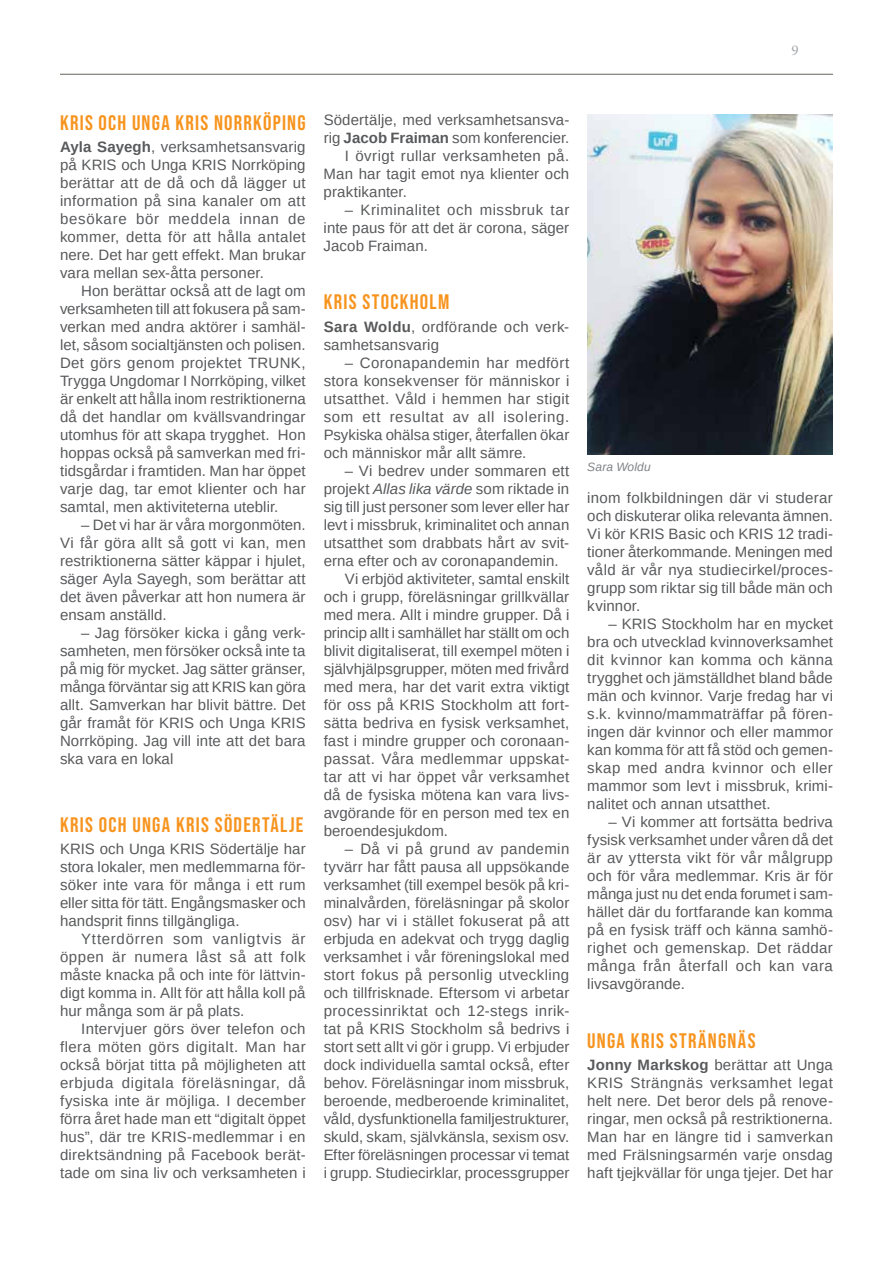
<style>
.page{position:relative;width:893px;height:1263px;background:#fff}
.page>*{position:absolute;margin:0;border:0;box-sizing:border-box;transform-origin:0 0}
.t1{font:21px "Bebas Neue";letter-spacing:.06em;color:#f7941e}
.t2{font:15px/18px "Arimo";letter-spacing:.005em;color:#58595b;text-align:justify}
.t3{font:15px "Arimo";letter-spacing:.025em;color:#58595b}
.t4{font:15px "Minion Pro";color:#a7a9ac}
.t5{font:italic 12px "Arimo";letter-spacing:.01em;color:#808285}
.s1{font-weight:700}
.s2{font-style:italic}
</style>
<div class="page">
<hr style="left:60px;top:74px;width:773px;height:1px;background:#73776c">
<img style="left:587px;top:114px;width:246px;height:340px">
<p class="t4" style="left:791px;top:40px;width:9px">9</p>
<h1 class="t1" style="left:60px;top:111px;width:247px">KRIS OCH UNGA KRIS NORRKÖPING</h1>
<p class="t2" style="left:60px;top:138px;width:247px"><span class="s1">Ayla Sayegh</span>, verksamhetsansvarig på KRIS och Unga KRIS Norrköping berättar att de då och då lägger ut information på sina kanaler om att besökare bör meddela innan de kommer, detta för att hålla antalet nere. Det har gett effekt. Man brukar vara mellan sex-åtta personer.</p>
<p class="t2" style="left:60px;top:282px;width:247px;text-indent:21px">Hon berättar också att de lagt om verksamheten till att fokusera på sam&shy;verkan med andra aktörer i samhäl&shy;let, såsom socialtjänsten och polisen.<br>Det görs genom projektet TRUNK, Trygga Ungdomar I Norrköping, vilket är enkelt att hålla inom restriktionerna då det handlar om kvällsvandringar utomhus för att skapa trygghet. Hon hoppas också på samverkan med fri&shy;tidsgårdar i framtiden. Man har öppet varje dag, tar emot klienter och har samtal, men aktiviteterna uteblir.</p>
<p class="t2" style="left:60px;top:516px;width:247px;text-indent:21px">– Det vi har är våra morgonmöten.<br>Vi får göra allt så gott vi kan, men restriktionerna sätter käppar i hjulet, säger Ayla Sayegh, som berättar att det även påverkar att hon numera är ensam anställd.</p>
<p class="t2" style="left:60px;top:624px;width:247px;text-indent:21px">– Jag försöker kicka i gång verk&shy;samheten, men försöker också inte ta på mig för mycket. Jag sätter gränser, många förväntar sig att KRIS kan göra allt. Samverkan har blivit bättre. Det går framåt för KRIS och Unga KRIS Norrköping. Jag vill inte att det bara ska vara en lokal</p>
<h1 class="t1" style="left:60px;top:812px;width:245px">KRIS OCH UNGA KRIS SÖDERTÄLJE</h1>
<p class="t2" style="left:60px;top:840px;width:247px">KRIS och Unga KRIS Södertälje har stora lokaler, men medlemmarna för&shy;söker inte vara för många i ett rum eller sitta för tätt. Engångsmasker och handsprit finns tillgängliga.</p>
<p class="t2" style="left:60px;top:930px;width:247px;text-indent:21px">Ytterdörren som vanligtvis är öppen är numera låst så att folk måste knacka på och inte för lättvin&shy;digt komma in. Allt för att hålla koll på hur många som är på plats.</p>
<p class="t2" style="left:60px;top:1020px;width:247px;text-indent:21px">Intervjuer görs över telefon och flera möten görs digitalt. Man har också börjat titta på möjligheten att erbjuda digitala föreläsningar, då fysiska inte är möjliga. I december förra året hade man ett “digitalt öppet hus”, där tre KRIS-medlemmar i en direktsändning på Facebook berät&shy;tade om sina liv och verksamheten i</p>
<p class="t2" style="left:324px;top:111px;width:247px">Södertälje, med verksamhetsansva-</p>
<p class="t2" style="left:324px;top:129px;width:247px">rig <span class="s1">Jacob Fraiman</span> som konferencier.</p>
<p class="t3" style="left:345px;top:146px;width:226px">I övrigt rullar verksamheten på.</p>
<p class="t2" style="left:324px;top:165px;width:247px">Man har tagit emot nya klienter och</p>
<p class="t2" style="left:324px;top:183px;width:85px">praktikanter.</p>
<p class="t2" style="left:324px;top:201px;width:247px;text-indent:21px">– Kriminalitet och missbruk tar inte paus för att det är corona, säger Jacob Fraiman.</p>
<h1 class="t1" style="left:324px;top:290px;width:127px">KRIS STOCKHOLM</h1>
<p class="t2" style="left:324px;top:318px;width:247px"><span class="s1">Sara Woldu</span>, ordförande och verk&shy;samhetsansvarig</p>
<p class="t2" style="left:324px;top:354px;width:247px;text-indent:21px">– Coronapandemin har medfört stora konsekvenser för människor i utsatthet. Våld i hemmen har stigit som ett resultat av all isolering.<br>Psykiska ohälsa stiger, återfallen ökar och människor mår allt sämre.</p>
<p class="t2" style="left:345px;top:462px;width:226px">– Vi bedrev under sommaren ett</p>
<p class="t2" style="left:324px;top:480px;width:247px">projekt <span class="s2">Allas lika värde</span> som riktade in</p>
<p class="t2" style="left:324px;top:498px;width:247px">sig till just personer som lever eller har</p>
<p class="t2" style="left:324px;top:516px;width:247px">levt i missbruk, kriminalitet och annan</p>
<p class="t2" style="left:324px;top:534px;width:247px">utsatthet som drabbats hårt av svit-</p>
<p class="t2" style="left:324px;top:552px;width:236px">erna efter och av coronapandemin.</p>
<p class="t2" style="left:345px;top:570px;width:226px">Vi erbjöd aktiviteter, samtal enskilt</p>
<p class="t2" style="left:324px;top:588px;width:247px">och i grupp, föreläsningar grillkvällar</p>
<p class="t2" style="left:324px;top:606px;width:247px">med mera. Allt i mindre grupper. Då i</p>
<p class="t2" style="left:324px;top:624px;width:247px">princip allt i samhället har ställt om och</p>
<p class="t2" style="left:324px;top:642px;width:247px">blivit digitaliserat, till exempel möten i</p>
<p class="t2" style="left:324px;top:660px;width:247px">självhjälpsgrupper, möten med frivård</p>
<p class="t2" style="left:324px;top:678px;width:247px">med mera, har det varit extra viktigt</p>
<p class="t2" style="left:324px;top:696px;width:247px">för oss på KRIS Stockholm att fort-</p>
<p class="t2" style="left:324px;top:714px;width:247px">sätta bedriva en fysisk verksamhet,</p>
<p class="t2" style="left:324px;top:732px;width:247px">fast i mindre grupper och coronaan-</p>
<p class="t3" style="left:324px;top:749px;width:247px">passat. Våra medlemmar uppskat-</p>
<p class="t2" style="left:324px;top:768px;width:247px">tar att vi har öppet vår verksamhet</p>
<p class="t2" style="left:324px;top:786px;width:247px">då de fysiska mötena kan vara livs-</p>
<p class="t2" style="left:324px;top:804px;width:247px">avgörande för en person med tex en</p>
<p class="t2" style="left:324px;top:822px;width:126px">beroendesjukdom.</p>
<p class="t2" style="left:324px;top:840px;width:247px;text-indent:21px">– Då vi på grund av pandemin tyvärr har fått pausa all uppsökande verksamhet (till exempel besök på kri&shy;minalvården, föreläsningar på skolor osv) har vi i stället fokuserat på att erbjuda en adekvat och trygg daglig verksamhet i vår föreningslokal med stort fokus på personlig utveckling och tillfrisknade. Eftersom vi arbetar processinriktat och 12-stegs inrik&shy;tat på KRIS Stockholm så bedrivs i stort sett allt vi gör i grupp. Vi erbjuder dock individuella samtal också, efter behov. Föreläsningar inom missbruk, beroende, medberoende kriminalitet, våld, dysfunktionella familjestrukturer, skuld, skam, självkänsla, sexism osv.<br>Efter föreläsningen processar vi temat i grupp. Studiecirklar, processgrupper</p>
<p class="t5" style="left:587px;top:459px;width:65px">Sara Woldu</p>
<p class="t2" style="left:587px;top:489px;width:247px">inom folkbildningen där vi studerar och diskuterar olika relevanta ämnen.<br>Vi kör KRIS Basic och KRIS 12 tradi&shy;tioner återkommande. Meningen med våld är vår nya studiecirkel/proces&shy;grupp som riktar sig till både män och kvinnor.</p>
<p class="t2" style="left:587px;top:615px;width:247px;text-indent:21px">– KRIS Stockholm har en mycket bra och utvecklad kvinnoverksamhet dit kvinnor kan komma och känna trygghet och jämställdhet bland både män och kvinnor. Varje fredag har vi s.k. kvinno/mammaträffar på fören&shy;ingen där kvinnor och eller mammor kan komma för att få stöd och gemen&shy;skap med andra kvinnor och eller mammor som levt i missbruk, krimi&shy;nalitet och annan utsatthet.</p>
<p class="t2" style="left:587px;top:813px;width:247px;text-indent:21px">– Vi kommer att fortsätta bedriva fysisk verksamhet under våren då det är av yttersta vikt för vår målgrupp och för våra medlemmar. Kris är för många just nu det enda forumet i sam&shy;hället där du fortfarande kan komma på en fysisk träff och känna samhö&shy;righet och gemenskap. Det räddar många från återfall och kan vara livsavgörande.</p>
<h1 class="t1" style="left:587px;top:1028px;width:170px">UNGA KRIS STRÄNGNÄS</h1>
<p class="t2" style="left:587px;top:1056px;width:247px"><span class="s1">Jonny Markskog</span> berättar att Unga KRIS Strängnäs verksamhet legat helt nere. Det beror dels på renove&shy;ringar, men också på restriktionerna.<br>Man har en längre tid i samverkan med Frälsningsarmén varje onsdag haft tjejkvällar för unga tjejer. Det har</p>
</div>
